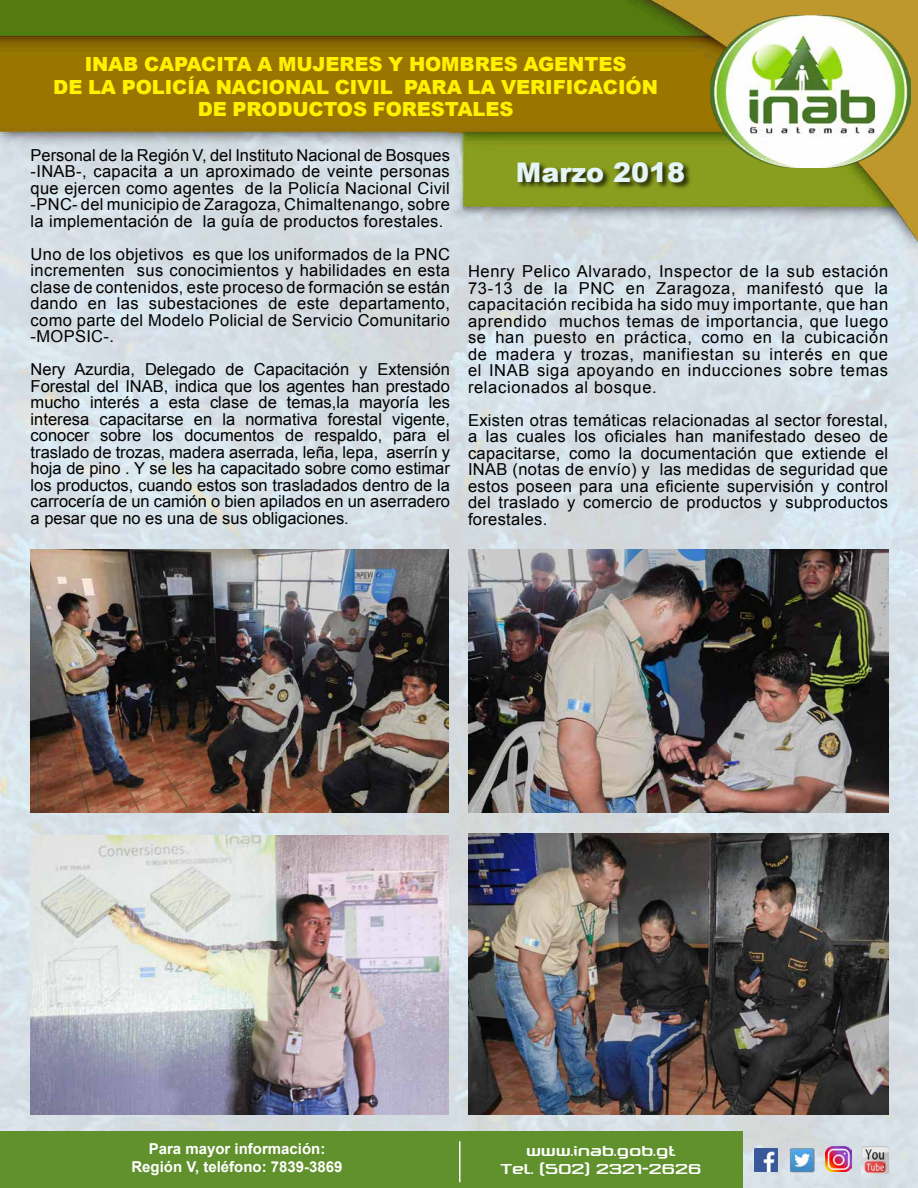
<style>
.page{position:relative;width:918px;height:1188px;background:#fff}
.page>*{position:absolute;margin:0;border:0;box-sizing:border-box;transform-origin:0 0}
.t1{font:900 27px "Arial";color:#e5f4f7}
.t2{font:900 19.5px/22.5px "Arial";letter-spacing:-.005em;color:#fff200;text-align:center}
.t3{font:16.5px/16.5px "Arial";letter-spacing:.02em;color:#000;text-align:justify}
.t4{font:700 15px/18px "Arial";color:#fff;text-align:center}
.t5{font:15px/18px "Tektrron";color:#fff;text-align:center}
</style>
<div class="page">
<img style="left:0;top:0;width:918px;height:1188px">
<div style="left:1px;top:1132px;width:742px;height:56px;background:#60912d"></div>
<div style="left:516px;top:161px;width:176px;height:29px;background:#000;opacity:.75"></div>
<hr style="left:459px;top:1141px;width:1px;height:41px;background:#fff">
<img style="left:710px;top:16px;width:201px;height:152px">
<img style="left:468px;top:833px;width:420px;height:281px">
<img style="left:468px;top:549px;width:420px;height:263px">
<img style="left:31px;top:836px;width:418px;height:278px">
<img style="left:30px;top:549px;width:418px;height:263px">
<img style="left:755px;top:1148px;width:23px;height:24px">
<img style="left:790px;top:1147px;width:25px;height:26px">
<img style="left:826px;top:1146px;width:25px;height:26px">
<img style="left:861px;top:1147px;width:27px;height:26px">
<p class="t2" style="left:53px;top:52px;width:606px">INAB CAPACITA A MUJERES Y HOMBRES AGENTES<br>DE LA POLICÍA NACIONAL CIVIL PARA LA VERIFICACIÓN<br>DE PRODUCTOS FORESTALES</p>
<p class="t3" style="left:31px;top:147px;width:421px">Personal de la Región V, del Instituto Nacional de Bosques -INAB-, capacita a un aproximado de veinte personas que ejercen como agentes de la Policía Nacional Civil -PNC- del municipio de Zaragoza, Chimaltenango, sobre la implementación de la guía de productos forestales.</p>
<p class="t3" style="left:31px;top:246px;width:421px">Uno de los objetivos es que los uniformados de la PNC incrementen sus conocimientos y habilidades en esta clase de contenidos, este proceso de formación se están dando en las subestaciones de este departamento, como parte del Modelo Policial de Servicio Comunitario -MOPSIC-.</p>
<p class="t3" style="left:31px;top:361px;width:421px">Nery Azurdia, Delegado de Capacitación y Extensión Forestal del INAB, indica que los agentes han prestado mucho interés a esta clase de temas,la mayoría les interesa capacitarse en la normativa forestal vigente, conocer sobre los documentos de respaldo, para el traslado de trozas, madera aserrada, leña, lepa, aserrín y hoja de pino . Y se les ha capacitado sobre como estimar los productos, cuando estos son trasladados dentro de la carrocería de un camión o bien apilados en un aserradero a pesar que no es una de sus obligaciones.</p>
<h1 class="t1" style="left:516px;top:153px;width:171px">Marzo 2018</h1>
<p class="t3" style="left:468px;top:263px;width:422px">Henry Pelico Alvarado, Inspector de la sub estación 73-13 de la PNC en Zaragoza, manifestó que la capacitación recibida ha sido muy importante, que han aprendido muchos temas de importancia, que luego se han puesto en práctica, como en la cubicación de madera y trozas, manifiestan su interés en que el INAB siga apoyando en inducciones sobre temas relacionados al bosque.</p>
<p class="t3" style="left:468px;top:411px;width:422px">Existen otras temáticas relacionadas al sector forestal, a las cuales los oficiales han manifestado deseo de capacitarse, como la documentación que extiende el INAB (notas de envío) y las medidas de seguridad que estos poseen para una eficiente supervisión y control del traslado y comercio de productos y subproductos forestales.</p>
<p class="t4" style="left:131px;top:1140px;width:213px">Para mayor información:<br>Región V, teléfono: 7839-3869</p>
<p class="t5" style="left:500px;top:1141px;width:202px">www.inab.gob.gt<br>Tel. (502) 2321-2626</p>
</div>
